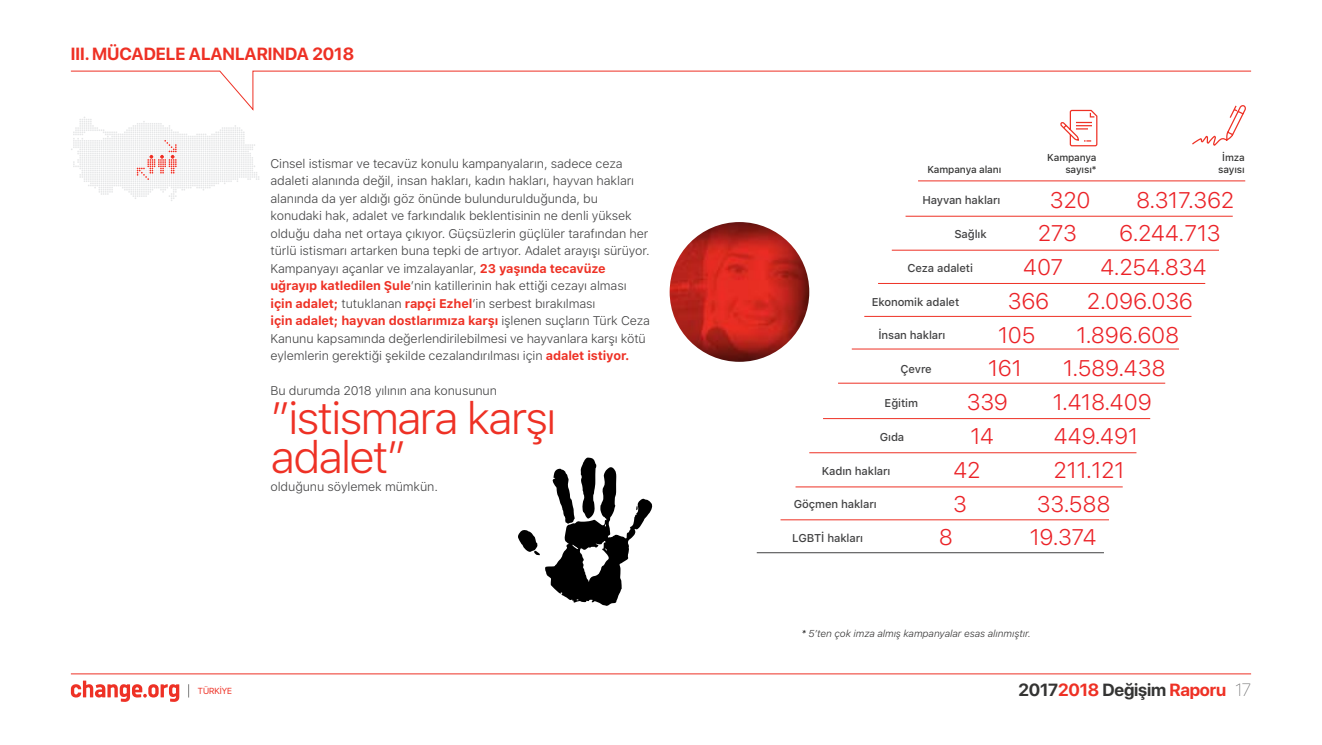
<style>
.page{position:relative;width:1322px;height:745px;background:#fff}
.page>*{position:absolute;margin:0;border:0;box-sizing:border-box;transform-origin:0 0}
.t1{font:300 45px/38.8px "SF Pro Text";letter-spacing:-.05em;color:#ee3125}
.t2{font:300 22.5px "SF Pro Text";letter-spacing:-.01em;color:#eb2227}
.t3{font:700 17.5px "SF Pro Display";color:#ee3125}
.t4{font:700 17.5px "SF Pro Display";letter-spacing:-.01em;color:#343433}
.t5{font:300 12.5px/17.5px "SF Pro Text";letter-spacing:-.01em;color:#414142}
.t6{font:500 11.25px "SF Pro Text";letter-spacing:-.01em;color:#414142}
.t7{font:italic 300 10px "SF Pro Text";letter-spacing:-.01em;color:#343333}
.t8{font:500 10px/12px "SF Pro Text";letter-spacing:-.01em;color:#343433;text-align:right}
.t9{font:8.75px "SF Pro Display";color:#ee3125}
.s1{font-weight:700;color:#ee3125}
.s2{color:#000}
.s3{color:#ee3125}
.s4{font-weight:200;color:#414142}
</style>
<div class="page">
<hr style="left:71px;top:673px;width:1180px;height:1px;background:#ee3125">
<svg style="left:71px;top:680px;width:108px;height:21px"></svg>
<svg style="left:188px;top:684px;width:1px;height:13px"></svg>
<svg style="left:71px;top:71px;width:1180px;height:39px"></svg>
<hr style="left:918px;top:180px;width:327px;height:1px;background:#ee3125">
<hr style="left:905px;top:216px;width:327px;height:1px;background:#ee3125">
<hr style="left:892px;top:250px;width:327px;height:1px;background:#ee3125">
<hr style="left:878px;top:283px;width:327px;height:1px;background:#ee3125">
<hr style="left:864px;top:316px;width:327px;height:1px;background:#ee3125">
<hr style="left:852px;top:348px;width:327px;height:1px;background:#ee3125">
<hr style="left:838px;top:383px;width:327px;height:1px;background:#ee3125">
<hr style="left:823px;top:418px;width:327px;height:1px;background:#ee3125">
<hr style="left:809px;top:452px;width:327px;height:1px;background:#ee3125">
<hr style="left:795px;top:486px;width:327px;height:1px;background:#ee3125">
<hr style="left:780px;top:519px;width:329px;height:1px;background:#ee3125">
<hr style="left:757px;top:552px;width:347px;height:1px;background:#414142">
<svg style="left:518px;top:457px;width:134px;height:148px"></svg>
<img style="left:669px;top:222px;width:140px;height:139px;border-radius:70px">
<svg style="left:1059px;top:109px;width:39px;height:38px"></svg>
<svg style="left:1190px;top:103px;width:55px;height:79px"></svg>
<svg style="left:71px;top:117px;width:188px;height:84px"></svg>
<h3 class="t3" style="left:71px;top:41px;width:285px">III. MÜCADELE ALANLARINDA 2018</h3>
<p class="t5" style="left:270px;top:154px;width:381px">Cinsel istismar ve tecavüz konulu kampanyaların, sadece ceza adaleti alanında değil, insan hakları, kadın hakları, hayvan hakları alanında da yer aldığı göz önünde bulundurulduğunda, bu konudaki hak, adalet ve farkındalık beklentisinin ne denli yüksek olduğu daha net ortaya çıkıyor. Güçsüzlerin güçlüler tarafından her türlü istismarı artarken buna tepki de artıyor. Adalet arayışı sürüyor.<br>Kampanyayı açanlar ve imzalayanlar, <span class="s1">23 yaşında tecavüze uğrayıp katledilen Şule</span>’nin katillerinin hak ettiği cezayı alması <span class="s1">için adalet;</span> tutuklanan <span class="s1">rapçi Ezhel</span>’in serbest bırakılması<br><span class="s1">için adalet; hayvan dostlarımıza karşı</span> işlenen suçların Türk Ceza Kanunu kapsamında değerlendirilebilmesi ve hayvanlara karşı kötü eylemlerin gerektiği şekilde cezalandırılması için <span class="s1">adalet istiyor.</span></p>
<p class="t5" style="left:270px;top:381px;width:228px">Bu durumda 2018 yılının ana konusunun</p>
<h1 class="t1" style="left:270px;top:397px;width:288px">”istismara karşı adalet”</h1>
<p class="t5" style="left:270px;top:476px;width:169px">olduğunu söylemek mümkün.</p>
<p class="t9" style="left:198px;top:684px;width:35px">TÜRKİYE</p>
<p class="t8" style="left:927px;top:163px;width:75px">Kampanya alanı</p>
<p class="t8" style="left:1047px;top:151px;width:51px">Kampanya sayısı*</p>
<p class="t8" style="left:1218px;top:151px;width:28px;text-align:center">İmza sayısı</p>
<h2 class="t2" style="left:1050px;top:183px;width:42px">320</h2>
<h2 class="t2" style="left:1038px;top:217px;width:41px">273</h2>
<h2 class="t2" style="left:1023px;top:251px;width:42px">407</h2>
<h2 class="t2" style="left:1007px;top:285px;width:43px">366</h2>
<h2 class="t2" style="left:998px;top:318px;width:39px">105</h2>
<h2 class="t2" style="left:988px;top:352px;width:35px">161</h2>
<h2 class="t2" style="left:966px;top:386px;width:43px">339</h2>
<h2 class="t2" style="left:970px;top:420px;width:26px">14</h2>
<h2 class="t2" style="left:953px;top:453px;width:29px">42</h2>
<h2 class="t2" style="left:953px;top:487px;width:15px">3</h2>
<h2 class="t2" style="left:1136px;top:183px;width:100px">8.317.362</h2>
<h2 class="t2" style="left:1119px;top:217px;width:103px">6.244.713</h2>
<h2 class="t2" style="left:1100px;top:251px;width:108px">4.254.834</h2>
<h2 class="t2" style="left:1087px;top:285px;width:108px">2.096.036</h2>
<h2 class="t2" style="left:1076px;top:318px;width:104px">1.896.608</h2>
<h2 class="t2" style="left:1063px;top:352px;width:104px">1.589.438</h2>
<h2 class="t2" style="left:1052px;top:386px;width:101px">1.418.409</h2>
<h2 class="t2" style="left:1053px;top:420px;width:86px">449.491</h2>
<h2 class="t2" style="left:1053px;top:453px;width:72px">211.121</h2>
<h2 class="t2" style="left:1037px;top:487px;width:75px">33.588</h2>
<h2 class="t2" style="left:1030px;top:521px;width:69px">19.374</h2>
<p class="t6" style="left:922px;top:192px;width:80px">Hayvan hakları</p>
<p class="t6" style="left:954px;top:226px;width:34px">Sağlık</p>
<p class="t6" style="left:907px;top:259px;width:67px">Ceza adaleti</p>
<p class="t6" style="left:872px;top:293px;width:89px">Ekonomik adalet</p>
<p class="t6" style="left:878px;top:327px;width:69px">İnsan hakları</p>
<p class="t6" style="left:900px;top:361px;width:33px">Çevre</p>
<p class="t6" style="left:884px;top:394px;width:35px">Eğitim</p>
<p class="t6" style="left:880px;top:428px;width:26px">Gıda</p>
<p class="t6" style="left:822px;top:462px;width:70px">Kadın hakları</p>
<p class="t6" style="left:794px;top:496px;width:84px">Göçmen hakları</p>
<p class="t6" style="left:792px;top:529px;width:72px">LGBTİ hakları</p>
<h2 class="t2" style="left:939px;top:521px;width:16px">8</h2>
<p class="t7" style="left:801px;top:626px;width:231px"><span class="s2">*</span> 5’ten çok imza almış kampanyalar esas alınmıştır.</p>
<h3 class="t4" style="left:1018px;top:677px;width:234px">2017<span class="s3">2018</span> Değişim <span class="s3">Raporu</span> <span class="s4">17</span></h3>
</div>
